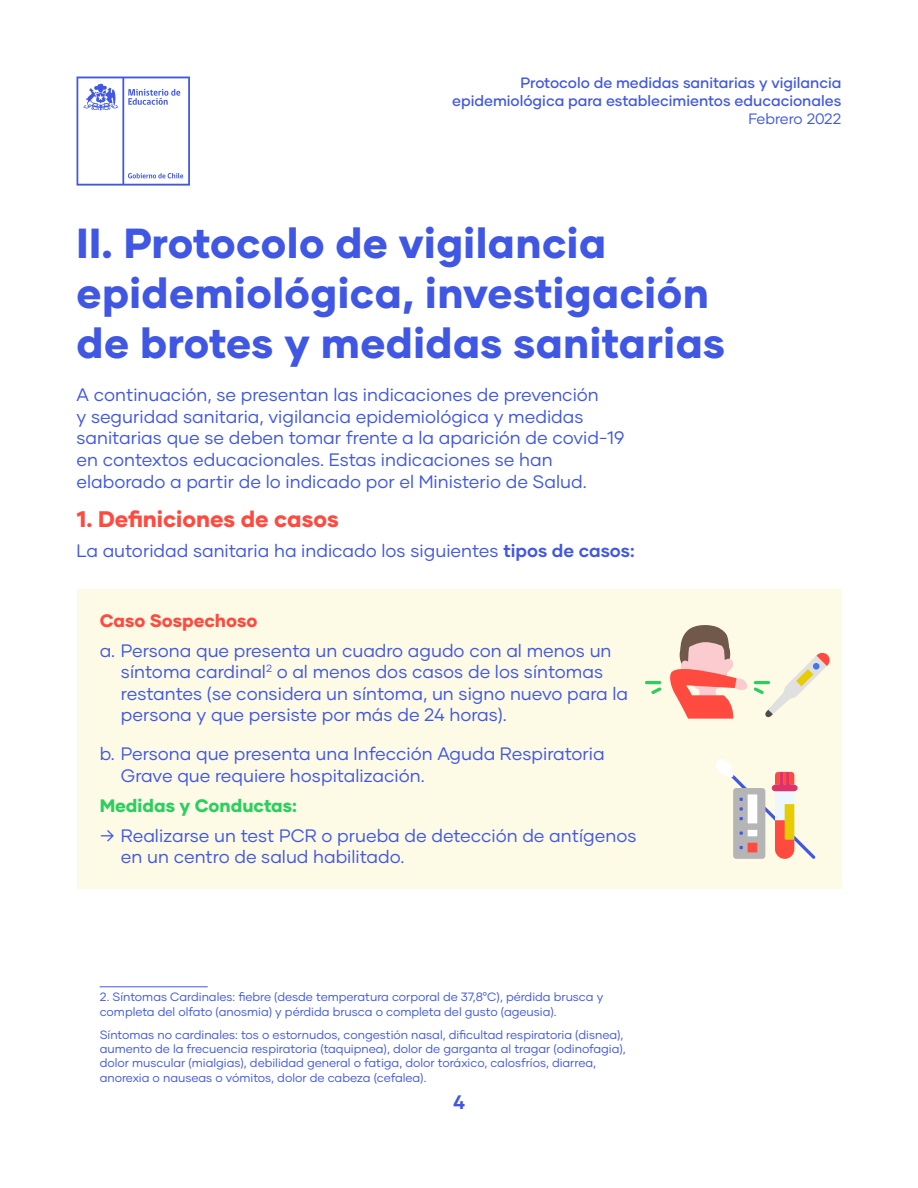
<style>
.page{position:relative;width:918px;height:1188px;background:#fff}
.page>*{position:absolute;margin:0;border:0;box-sizing:border-box;transform-origin:0 0}
.t1{font:800 42px/50.4px "Gilmer";letter-spacing:.01em;color:#4057e3}
.t2{font:800 22.5px "Gilmer";color:#ff4a40}
.t3{font:700 19.5px "Gilmer";color:#4057e3}
.t4{font:18px/21.6px "Gilmer";color:#4057e3}
.t5{font:800 18px "Gilmer";color:#2bcf5e}
.t6{font:800 18px "Gilmer";color:#ff4a40}
.t7{font:500 15px/18px "Gilmer";color:#4057e3;text-align:right}
.t8{font:15px "Gilmer";letter-spacing:-.02em;color:#4057e3}
.t9{font:12px/14.4px "Gilmer";color:#4057e3}
.s1{font-weight:700}
</style>
<div class="page">
<svg style="left:77px;top:77px;width:113px;height:109px"></svg>
<div style="left:77px;top:589px;width:764px;height:300px;background:#fdfae6"></div>
<hr style="left:100px;top:986px;width:108px;height:1px;background:#4057e3">
<svg style="left:715px;top:759px;width:100px;height:100px"></svg>
<svg style="left:754px;top:653px;width:76px;height:64px"></svg>
<hr style="left:645px;top:681px;width:16px;height:3px;background:#2bcf5e;border-radius:2px">
<svg style="left:651px;top:687px;width:10px;height:7px"></svg>
<svg style="left:670px;top:625px;width:77px;height:94px"></svg>
<p class="t7" style="left:452px;top:74px;width:391px">Protocolo de medidas sanitarias y vigilancia epidemiológica para establecimientos educacionales</p>
<p class="t8" style="left:748px;top:110px;width:95px">Febrero 2022</p>
<h1 class="t1" style="left:77px;top:218px;width:650px">II. Protocolo de vigilancia epidemiológica, investigación de brotes y medidas sanitarias</h1>
<p class="t4" style="left:77px;top:384px;width:549px">A continuación, se presentan las indicaciones de prevención<br>y seguridad sanitaria, vigilancia epidemiológica y medidas sanitarias que se deben tomar frente a la aparición de covid-19 en contextos educacionales. Estas indicaciones se han elaborado a partir de lo indicado por el Ministerio de Salud.</p>
<p class="t2" style="left:77px;top:505px;width:264px">1. Definiciones de casos</p>
<p class="t4" style="left:77px;top:540px;width:560px">La autoridad sanitaria ha indicado los siguientes <span class="s1">tipos de casos:</span></p>
<p class="t6" style="left:100px;top:609px;width:159px">Caso Sospechoso</p>
<p class="t4" style="left:121px;top:639px;width:509px;text-indent:-21px">a. Persona que presenta un cuadro agudo con al menos un síntoma cardinal<sup>2</sup> o al menos dos casos de los síntomas restantes (se considera un síntoma, un signo nuevo para la persona y que persiste por más de 24 horas).</p>
<p class="t4" style="left:121px;top:743px;width:485px;text-indent:-21px">b. Persona que presenta una Infección Aguda Respiratoria<br>Grave que requiere hospitalización.</p>
<p class="t5" style="left:100px;top:794px;width:199px">Medidas y Conductas:</p>
<p class="t4" style="left:121px;top:825px;width:517px;text-indent:-21px">→ Realizarse un test PCR o prueba de detección de antígenos en un centro de salud habilitado.</p>
<p class="t9" style="left:100px;top:990px;width:505px">2. Síntomas Cardinales: fiebre (desde temperatura corporal de 37,8°C), pérdida brusca y completa del olfato (anosmia) y pérdida brusca o completa del gusto (ageusia).</p>
<p class="t9" style="left:100px;top:1027px;width:528px">Síntomas no cardinales: tos o estornudos, congestión nasal, dificultad respiratoria (disnea), aumento de la frecuencia respiratoria (taquipnea), dolor de garganta al tragar (odinofagia), dolor muscular (mialgias), debilidad general o fatiga, dolor toráxico, calosfríos, diarrea, anorexia o nauseas o vómitos, dolor de cabeza (cefalea).</p>
<p class="t3" style="left:453px;top:1090px;width:13px">4</p>
</div>
